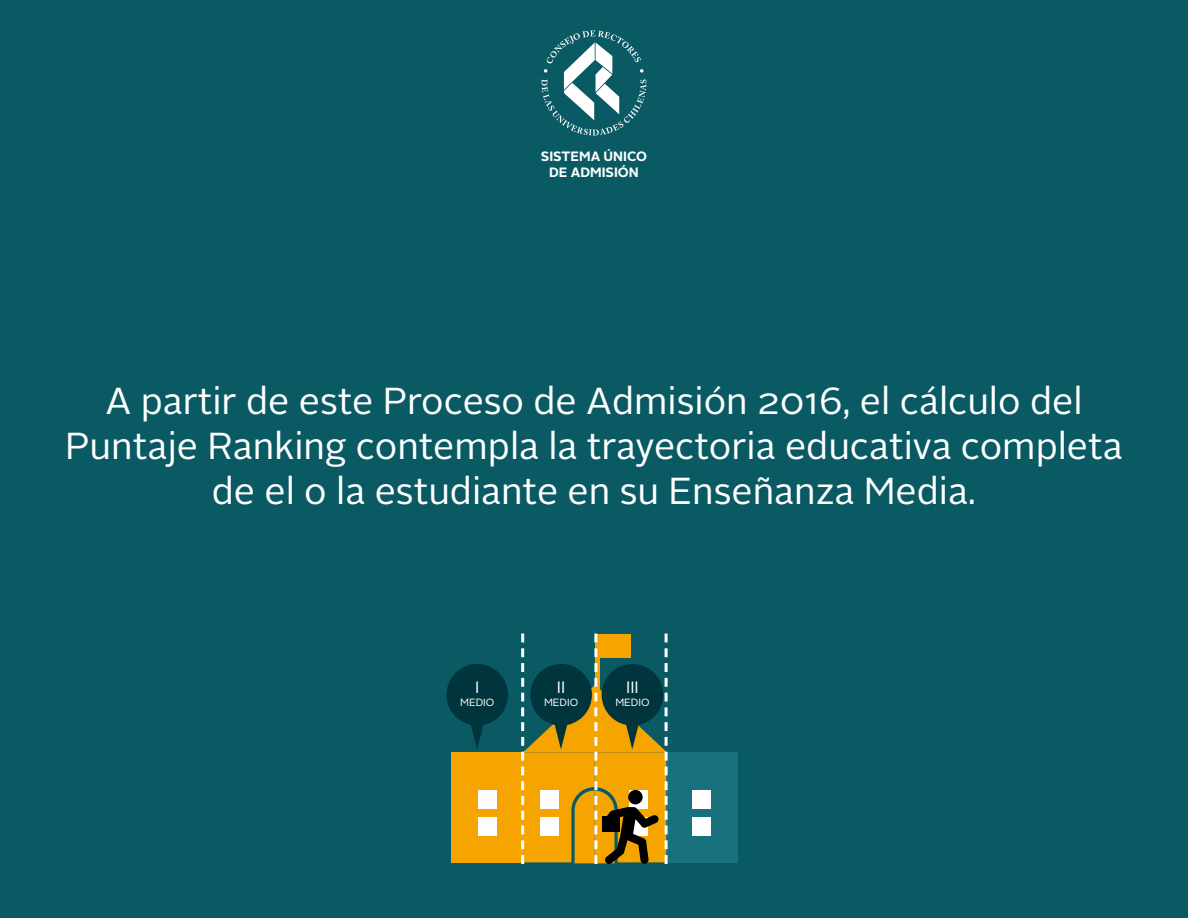
<style>
.page{position:relative;width:1188px;height:918px;background:#0a5a64}
.page>*{position:absolute;margin:0;border:0;box-sizing:border-box;transform-origin:0 0}
.t1{font:37.5px/45px "Alright Sans";color:#fff;text-align:center}
.t2{font:16.5px "Alright Sans";color:#fff}
.t3{font:700 13.5px/16.2px "Alright Sans";color:#fff;text-align:center}
.t4{font:10.5px "Alright Sans";color:#fff}
</style>
<div class="page">
<svg style="left:542px;top:30px;width:104px;height:106px"></svg>
<div style="left:451px;top:752px;width:72px;height:110px;background:#f6a400"></div>
<div style="left:666px;top:752px;width:72px;height:110px;background:#17727e"></div>
<div style="left:478px;top:791px;width:19px;height:18px;background:#fff"></div>
<div style="left:478px;top:818px;width:19px;height:18px;background:#fff"></div>
<div style="left:693px;top:791px;width:18px;height:18px;background:#fff"></div>
<div style="left:693px;top:818px;width:18px;height:18px;background:#fff"></div>
<div style="left:446px;top:664px;width:62px;height:62px;background:#00353d;border-radius:50%"></div>
<svg style="left:471px;top:726px;width:12px;height:23px"></svg>
<svg style="left:521px;top:634px;width:147px;height:230px"></svg>
<p class="t3" style="left:541px;top:148px;width:108px">SISTEMA ÚNICO<br>DE ADMISIÓN</p>
<p class="t1" style="left:65px;top:379px;width:1059px">A partir de este Proceso de Admisión 2016, el cálculo del<br>Puntaje Ranking contempla la trayectoria educativa completa de el o la estudiante en su Enseñanza Media.</p>
<p class="t2" style="left:475px;top:676px;width:3px">I</p>
<p class="t4" style="left:460px;top:695px;width:16px">MEDIO</p>
<p class="t2" style="left:557px;top:676px;width:4px">II</p>
<p class="t4" style="left:544px;top:695px;width:16px">MEDIO</p>
<p class="t2" style="left:626px;top:676px;width:5px">III</p>
<p class="t4" style="left:615px;top:695px;width:16px">MEDIO</p>
</div>
